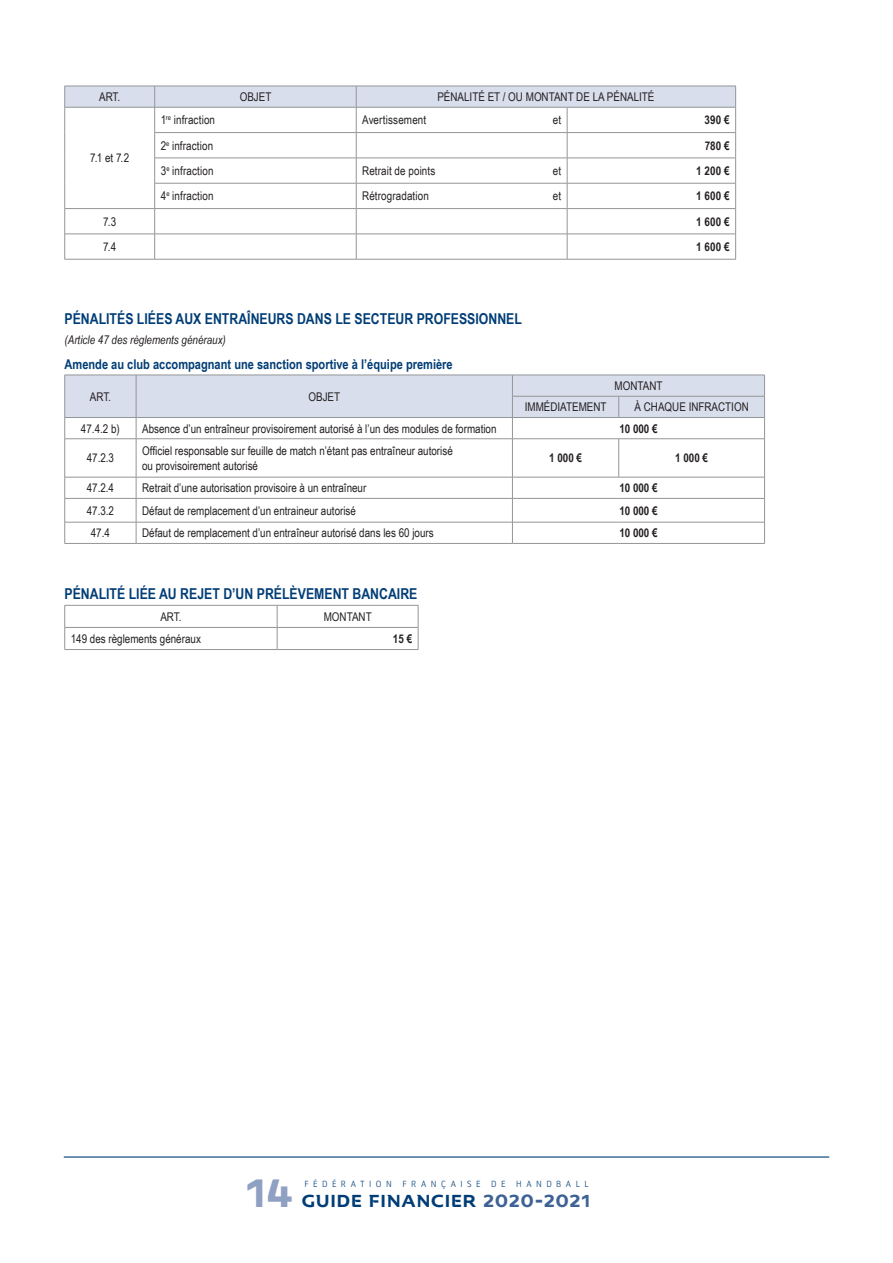
<style>
.page{position:relative;width:893px;height:1263px;background:#fff}
.page>*{position:absolute;margin:0;border:0;box-sizing:border-box;transform-origin:0 0}
.t1{font:37.5px "FF Hand";color:#8fa0c3}
.t2{font:16.5px "FF Hand";letter-spacing:.04em;color:#003d76}
.t3{font:700 15px "Arial Narrow";color:#003d76}
.t4{font:700 13.5px "Arial Narrow";color:#003d76}
.t5{font:12px "Arial Narrow";color:#231f20}
.t6{font:700 12px "Arial Narrow";color:#231f20}
.t7{font:italic 12px "Arial Narrow";color:#231f20}
.t8{font:300 9px "Parka";letter-spacing:.5em;color:#003d76}
.s1{color:#3f6296}
</style>
<div class="page">
<hr style="left:64px;top:1156px;width:765px;height:1px;background:#003d76">
<svg style="left:64px;top:86px;width:672px;height:173px"></svg>
<hr style="left:65px;top:259px;width:90px;height:1px;background:#939598">
<hr style="left:155px;top:259px;width:201px;height:1px;background:#939598">
<hr style="left:356px;top:259px;width:211px;height:1px;background:#939598">
<hr style="left:567px;top:259px;width:169px;height:1px;background:#939598">
<svg style="left:64px;top:375px;width:701px;height:64px"></svg>
<hr style="left:65px;top:438px;width:71px;height:1px;background:#939598">
<hr style="left:64px;top:439px;width:1px;height:38px;background:#939598">
<hr style="left:136px;top:438px;width:376px;height:1px;background:#939598">
<hr style="left:136px;top:439px;width:1px;height:38px;background:#939598">
<hr style="left:512px;top:438px;width:107px;height:1px;background:#939598">
<hr style="left:512px;top:439px;width:1px;height:38px;background:#939598">
<hr style="left:619px;top:438px;width:146px;height:1px;background:#939598">
<hr style="left:618px;top:439px;width:1px;height:38px;background:#939598">
<hr style="left:764px;top:439px;width:1px;height:38px;background:#939598">
<hr style="left:65px;top:477px;width:71px;height:1px;background:#939598">
<hr style="left:136px;top:477px;width:376px;height:1px;background:#939598">
<hr style="left:512px;top:477px;width:107px;height:1px;background:#939598">
<hr style="left:619px;top:477px;width:146px;height:1px;background:#939598">
<svg style="left:136px;top:477px;width:1px;height:66px"></svg>
<svg style="left:512px;top:477px;width:1px;height:66px"></svg>
<svg style="left:764px;top:477px;width:1px;height:66px"></svg>
<hr style="left:65px;top:543px;width:71px;height:1px;background:#939598">
<hr style="left:136px;top:543px;width:376px;height:1px;background:#939598">
<hr style="left:512px;top:543px;width:107px;height:1px;background:#939598">
<hr style="left:619px;top:543px;width:146px;height:1px;background:#939598">
<hr style="left:65px;top:498px;width:71px;height:1px;background:#939598">
<svg style="left:64px;top:477px;width:1px;height:66px"></svg>
<hr style="left:136px;top:498px;width:376px;height:1px;background:#939598">
<hr style="left:512px;top:498px;width:107px;height:1px;background:#939598">
<hr style="left:619px;top:498px;width:146px;height:1px;background:#939598">
<hr style="left:65px;top:522px;width:71px;height:1px;background:#939598">
<hr style="left:136px;top:522px;width:376px;height:1px;background:#939598">
<hr style="left:512px;top:522px;width:107px;height:1px;background:#939598">
<hr style="left:619px;top:522px;width:146px;height:1px;background:#939598">
<hr style="left:65px;top:605px;width:212px;height:1px;background:#939598">
<hr style="left:277px;top:605px;width:141px;height:1px;background:#939598">
<hr style="left:65px;top:627px;width:212px;height:1px;background:#939598">
<svg style="left:64px;top:605px;width:1px;height:44px"></svg>
<hr style="left:277px;top:627px;width:141px;height:1px;background:#939598">
<svg style="left:277px;top:605px;width:1px;height:44px"></svg>
<svg style="left:418px;top:605px;width:1px;height:44px"></svg>
<hr style="left:65px;top:649px;width:212px;height:1px;background:#939598">
<hr style="left:277px;top:649px;width:141px;height:1px;background:#939598">
<p class="t5" style="left:99px;top:88px;width:23px">ART.</p>
<p class="t5" style="left:240px;top:88px;width:33px">OBJET</p>
<p class="t5" style="left:437px;top:88px;width:219px">PÉNALITÉ ET / OU MONTANT DE LA PÉNALITÉ</p>
<p class="t5" style="left:90px;top:149px;width:41px">7.1 et 7.2</p>
<p class="t5" style="left:161px;top:111px;width:56px">1<sup>re</sup> infraction</p>
<p class="t5" style="left:362px;top:111px;width:65px">Avertissement</p>
<p class="t5" style="left:553px;top:111px;width:10px">et</p>
<p class="t6" style="left:704px;top:111px;width:27px">390 €</p>
<p class="t5" style="left:161px;top:137px;width:54px">2<sup>e</sup> infraction</p>
<p class="t6" style="left:705px;top:136px;width:26px">780 €</p>
<p class="t5" style="left:161px;top:162px;width:54px">3<sup>e</sup> infraction</p>
<p class="t5" style="left:362px;top:162px;width:75px">Retrait de points</p>
<p class="t5" style="left:553px;top:162px;width:10px">et</p>
<p class="t6" style="left:696px;top:162px;width:35px">1 200 €</p>
<p class="t5" style="left:161px;top:187px;width:54px">4<sup>e</sup> infraction</p>
<p class="t5" style="left:362px;top:187px;width:68px">Rétrogradation</p>
<p class="t5" style="left:553px;top:187px;width:10px">et</p>
<p class="t6" style="left:696px;top:187px;width:35px">1 600 €</p>
<p class="t5" style="left:103px;top:213px;width:15px">7.3</p>
<p class="t6" style="left:696px;top:212px;width:35px">1 600 €</p>
<p class="t5" style="left:103px;top:238px;width:14px">7.4</p>
<p class="t6" style="left:696px;top:238px;width:35px">1 600 €</p>
<p class="t3" style="left:65px;top:307px;width:459px">PÉNALITÉS LIÉES AUX ENTRAÎNEURS DANS LE SECTEUR PROFESSIONNEL</p>
<p class="t7" style="left:65px;top:331px;width:163px">(Article 47 des règlements généraux)</p>
<p class="t4" style="left:65px;top:354px;width:390px">Amende au club accompagnant une sanction sportive à l’équipe première</p>
<p class="t5" style="left:90px;top:388px;width:23px">ART.</p>
<p class="t5" style="left:308px;top:388px;width:33px">OBJET</p>
<p class="t5" style="left:615px;top:377px;width:49px">MONTANT</p>
<p class="t5" style="left:525px;top:398px;width:83px">IMMÉDIATEMENT</p>
<p class="t5" style="left:634px;top:398px;width:116px">À CHAQUE INFRACTION</p>
<p class="t5" style="left:81px;top:419px;width:40px">47.4.2 b)</p>
<p class="t5" style="left:142px;top:419px;width:356px">Absence d’un entraîneur provisoirement autorisé à l’un des modules de formation</p>
<p class="t6" style="left:619px;top:419px;width:40px">10 000 €</p>
<p class="t5" style="left:87px;top:449px;width:29px">47.2.3</p>
<p class="t5" style="left:142px;top:442px;width:312px">Officiel responsable sur feuille de match n’étant pas entraîneur autorisé</p>
<p class="t5" style="left:142px;top:456px;width:117px">ou provisoirement autorisé</p>
<p class="t6" style="left:549px;top:449px;width:34px">1 000 €</p>
<p class="t6" style="left:675px;top:449px;width:34px">1 000 €</p>
<p class="t5" style="left:87px;top:479px;width:29px">47.2.4</p>
<p class="t5" style="left:142px;top:479px;width:226px">Retrait d’une autorisation provisoire à un entraîneur</p>
<p class="t6" style="left:619px;top:479px;width:40px">10 000 €</p>
<p class="t5" style="left:87px;top:502px;width:29px">47.3.2</p>
<p class="t5" style="left:142px;top:502px;width:215px">Défaut de remplacement d’un entraineur autorisé</p>
<p class="t6" style="left:619px;top:501px;width:40px">10 000 €</p>
<p class="t5" style="left:91px;top:524px;width:21px">47.4</p>
<p class="t5" style="left:142px;top:524px;width:293px">Défaut de remplacement d’un entraîneur autorisé dans les 60 jours</p>
<p class="t6" style="left:619px;top:524px;width:40px">10 000 €</p>
<p class="t3" style="left:65px;top:582px;width:354px">PÉNALITÉ LIÉE AU REJET D’UN PRÉLÈVEMENT BANCAIRE</p>
<p class="t5" style="left:160px;top:608px;width:23px">ART.</p>
<p class="t5" style="left:324px;top:608px;width:49px">MONTANT</p>
<p class="t5" style="left:71px;top:630px;width:132px">149 des règlements généraux</p>
<p class="t6" style="left:393px;top:629px;width:21px">15 €</p>
<h1 class="t1" style="left:247px;top:1169px;width:49px">14</h1>
<p class="t8" style="left:304px;top:1178px;width:286px">FÉDÉRATION FRANÇAISE DE HANDBALL</p>
<h2 class="t2" style="left:302px;top:1190px;width:290px">GUIDE FINANCIER <span class="s1">2020-2021</span></h2>
</div>
